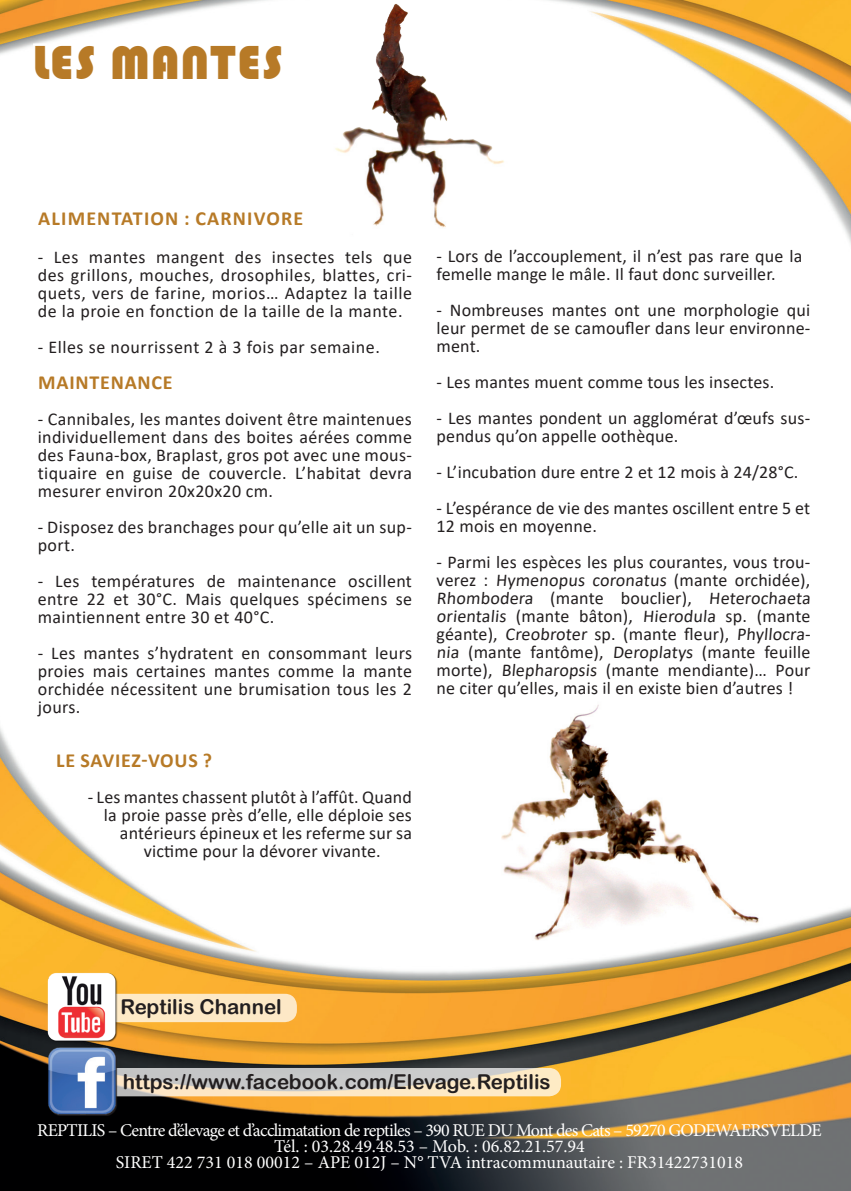
<style>
.page{position:relative;width:851px;height:1191px;background:#fff}
.page>*{position:absolute;margin:0;border:0;box-sizing:border-box;transform-origin:0 0}
.t1{font:48px "Blimpo";color:#b77a27}
.t2{font:20.4px "Arial Rounded MT Bold";color:#231f20}
.t3{font:700 20px "Calibri";letter-spacing:.04em;color:#b77a27}
.t4{font:700 20px "Calibri";letter-spacing:.06em;color:#b77a27}
.t5{font:18px/18px "Calibri";letter-spacing:.01em;color:#231f20;text-align:justify}
.t6{font:18px/16px "Minion Pro";letter-spacing:-.035em;color:#fff;text-align:center}
.t7{font:18px "Calibri";letter-spacing:.03em;color:#231f20}
</style>
<div class="page">
<img style="left:0;top:0;width:850px;height:1191px">
<svg style="left:53px;top:1068px;width:508px;height:28px;background:#ddd5c7"></svg>
<img style="left:47px;top:1046px;width:71px;height:71px">
<div style="left:72px;top:993px;width:225px;height:29px;background:#fde9c6;border-radius:12px"></div>
<img style="left:48px;top:972px;width:70px;height:70px">
<svg style="left:31px;top:41px;width:68px;height:43px"></svg>
<svg style="left:108px;top:40px;width:179px;height:44px"></svg>
<img style="left:455px;top:689px;width:343px;height:294px">
<img style="left:333px;top:0;width:183px;height:248px">
<h1 class="t1" style="left:32px;top:35px;width:253px">LES MANTES</h1>
<p class="t4" style="left:38px;top:204px;width:266px">ALIMENTATION : CARNIVORE</p>
<p class="t5" style="left:38px;top:248px;width:375px">- Les mantes mangent des insectes tels que des grillons, mouches, drosophiles, blattes, cri&shy;quets, vers de farine, morios… Adaptez la taille de la proie en fonction de la taille de la mante.</p>
<p class="t7" style="left:38px;top:335px;width:343px">- Elles se nourrissent 2 à 3 fois par semaine.</p>
<p class="t3" style="left:38px;top:368px;width:136px">MAINTENANCE</p>
<p class="t5" style="left:38px;top:410px;width:375px">- Cannibales, les mantes doivent être maintenues individuellement dans des boites aérées comme des Fauna-box, Braplast, gros pot avec une mous&shy;tiquaire en guise de couvercle. L’habitat devra mesurer environ 20x20x20 cm.</p>
<p class="t5" style="left:38px;top:518px;width:375px">- Disposez des branchages pour qu’elle ait un sup&shy;port.</p>
<p class="t5" style="left:38px;top:572px;width:375px">- Les températures de maintenance oscillent entre 22 et 30°C. Mais quelques spécimens se maintiennent entre 30 et 40°C.</p>
<p class="t5" style="left:38px;top:644px;width:375px">- Les mantes s’hydratent en consommant leurs proies mais certaines mantes comme la mante orchidée nécessitent une brumisation tous les 2 jours.</p>
<p class="t3" style="left:56px;top:746px;width:157px">LE SAVIEZ-VOUS ?</p>
<p class="t5" style="left:88px;top:788px;width:325px">- Les mantes chassent plutôt à l’affût. Quand</p>
<p class="t5" style="left:104px;top:806px;width:309px">la proie passe près d’elle, elle déploie ses</p>
<p class="t5" style="left:120px;top:824px;width:293px">antérieurs épineux et les referme sur sa</p>
<p class="t5" style="left:144px;top:842px;width:238px">victime pour la dévorer vivante.</p>
<p class="t5" style="left:436px;top:246px;width:367px">- Lors de l’accouplement, il n’est pas rare que la femelle mange le mâle. Il faut donc surveiller.</p>
<p class="t5" style="left:436px;top:300px;width:375px">- Nombreuses mantes ont une morphologie qui leur permet de se camoufler dans leur environne&shy;ment.</p>
<p class="t5" style="left:436px;top:372px;width:339px">- Les mantes muent comme tous les insectes.</p>
<p class="t5" style="left:436px;top:408px;width:375px">- Les mantes pondent un agglomérat d’œufs sus&shy;pendus qu’on appelle oothèque.</p>
<p class="t5" style="left:436px;top:462px;width:363px">- L’incubation dure entre 2 et 12 mois à 24/28°C.</p>
<p class="t5" style="left:436px;top:498px;width:375px">- L’espérance de vie des mantes oscillent entre 5 et<br>12 mois en moyenne.</p>
<p class="t5" style="left:436px;top:552px;width:377px">- Parmi les espèces les plus courantes, vous trou&shy;verez : Hymenopus coronatus (mante orchidée), Rhombodera (mante bouclier), Heterochaeta orientalis (mante bâton), Hierodula sp. (mante géante), Creobroter sp. (mante fleur), Phyllocra&shy;nia (mante fantôme), Deroplatys (mante feuille morte), Blepharopsis (mante mendiante)… Pour ne citer qu’elles, mais il en existe bien d’autres !</p>
<p class="t2" style="left:120px;top:995px;width:163px">Reptilis Channel</p>
<p class="t2" style="left:123px;top:1069px;width:429px">https://www.facebook.com/Elevage.Reptilis</p>
<p class="t6" style="left:37px;top:1122px;width:786px">REPTILIS – Centre d’élevage et d’acclimatation de reptiles – 390 RUE DU Mont des Cats – 59270 GODEWAERSVELDE<br>Tél. : 03.28.49.48.53 – Mob. : 06.82.21.57.94<br>SIRET 422 731 018 00012 – APE 012J – N° TVA intracommunautaire : FR31422731018</p>
</div>
